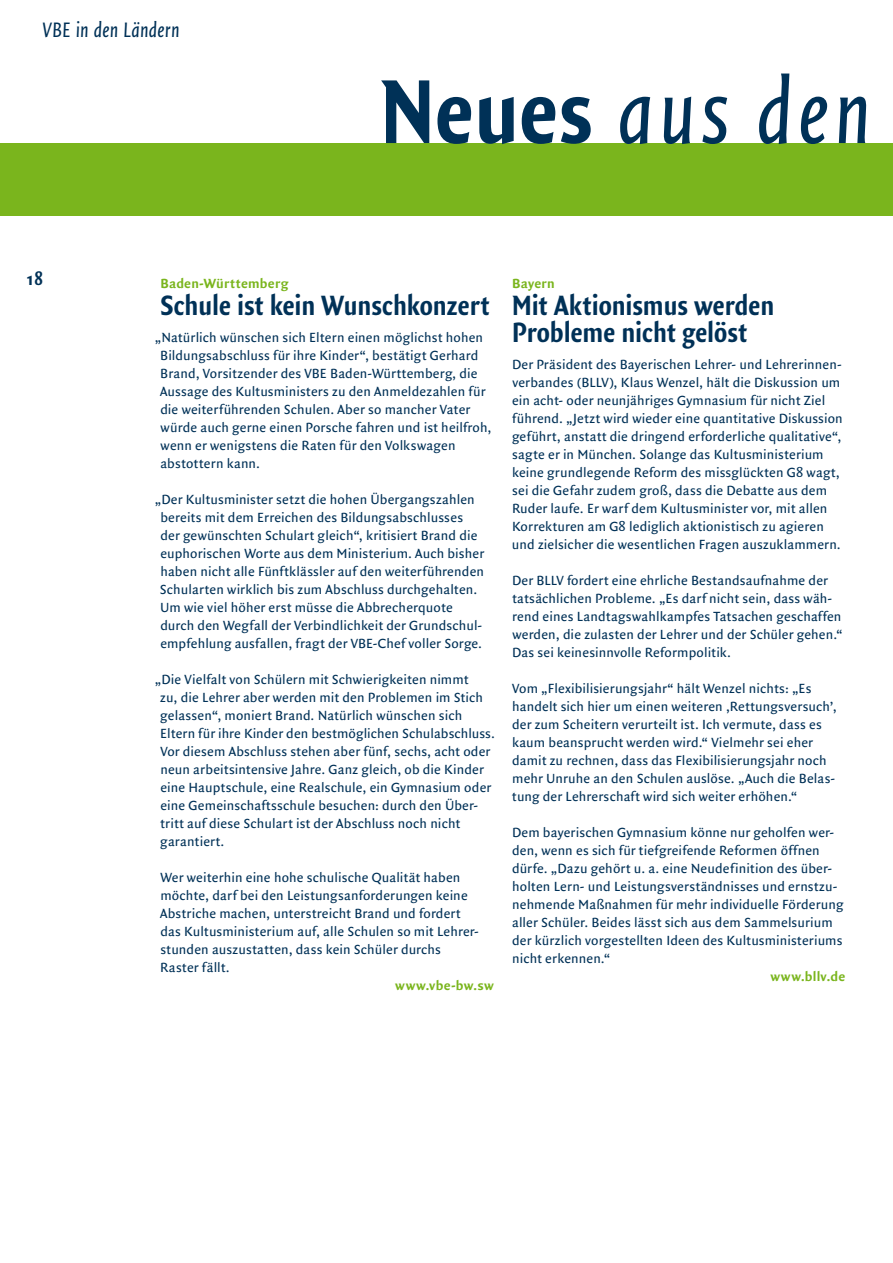
<style>
.page{position:relative;width:893px;height:1263px;background:#fff}
.page>*{position:absolute;margin:0;border:0;box-sizing:border-box;transform-origin:0 0}
.t1{font:italic 97.5px "Quadraat Sans Con";letter-spacing:.05em;color:#003157}
.t2{font:700 30px/27px "Quadraat Sans Con";color:#003157}
.t3{font:italic 22.5px "Quadraat Sans Con";letter-spacing:.01em;color:#003157}
.t4{font:700 19.5px "Quadraat Sans Con";color:#003157}
.t5{font:14.25px/18px "Quadraat Sans";letter-spacing:.01em;color:#003157}
.t6{font:700 14.25px "Quadraat Sans";letter-spacing:.015em;color:#7ab51d}
.s1{font-weight:700;font-style:normal}
</style>
<div class="page">
<div style="left:0;top:143px;width:893px;height:73px;background:#7ab51d"></div>
<h3 class="t3" style="left:43px;top:17px;width:139px">VBE in den Ländern</h3>
<h1 class="t1" style="left:380px;top:57px;width:493px"><span class="s1">Neues</span> aus den</h1>
<h3 class="t4" style="left:26px;top:267px;width:18px">18</h3>
<p class="t6" style="left:161px;top:275px;width:130px">Baden-Württemberg</p>
<h2 class="t2" style="left:160px;top:292px;width:331px">Schule ist kein Wunschkonzert</h2>
<p class="t5" style="left:160px;top:329px;width:333px;text-indent:-5px">„Natürlich wünschen sich Eltern einen möglichst hohen Bildungsabschluss für ihre Kinder“, bestätigt Gerhard Brand, Vorsitzender des VBE Baden-Württemberg, die Aussage des Kultusministers zu den Anmeldezahlen für die weiterführenden Schulen. Aber so mancher Vater würde auch gerne einen Porsche fahren und ist heilfroh, wenn er wenigstens die Raten für den Volkswagen abstottern kann.</p>
<p class="t5" style="left:160px;top:491px;width:326px;text-indent:-5px">„Der Kultusminister setzt die hohen Übergangszahlen bereits mit dem Erreichen des Bildungsabschlusses der gewünschten Schulart gleich“, kritisiert Brand die euphorischen Worte aus dem Ministerium. Auch bisher haben nicht alle Fünftklässler auf den weiterführenden Schularten wirklich bis zum Abschluss durchgehalten.<br>Um wie viel höher erst müsse die Abbrecherquote durch den Wegfall der Verbindlichkeit der Grundschul&shy;empfehlung ausfallen, fragt der VBE-Chef voller Sorge.</p>
<p class="t5" style="left:160px;top:671px;width:336px;text-indent:-5px">„Die Vielfalt von Schülern mit Schwierigkeiten nimmt<br>zu, die Lehrer aber werden mit den Problemen im Stich gelassen“, moniert Brand. Natürlich wünschen sich Eltern für ihre Kinder den bestmöglichen Schulabschluss.<br>Vor diesem Abschluss stehen aber fünf, sechs, acht oder neun arbeitsintensive Jahre. Ganz gleich, ob die Kinder eine Hauptschule, eine Realschule, ein Gymnasium oder eine Gemeinschaftsschule besuchen: durch den Über&shy;tritt auf diese Schulart ist der Abschluss noch nicht garantiert.</p>
<p class="t5" style="left:160px;top:869px;width:320px">Wer weiterhin eine hohe schulische Qualität haben möchte, darf bei den Leistungsanforderungen keine Abstriche machen, unterstreicht Brand und fordert das Kultusministerium auf, alle Schulen so mit Lehrer&shy;stunden auszustatten, dass kein Schüler durchs Raster fällt.</p>
<p class="t6" style="left:395px;top:977px;width:100px">www.vbe-bw.sw</p>
<p class="t6" style="left:512px;top:275px;width:44px">Bayern</p>
<h2 class="t2" style="left:512px;top:292px;width:264px">Mit Aktionismus werden<br>Probleme nicht gelöst</h2>
<p class="t5" style="left:512px;top:356px;width:332px">Der Präsident des Bayerischen Lehrer- und Lehrerinnen&shy;verbandes (BLLV), Klaus Wenzel, hält die Diskussion um ein acht- oder neunjähriges Gymnasium für nicht Ziel führend. „Jetzt wird wieder eine quantitative Diskussion geführt, anstatt die dringend erforderliche qualitative“, sagte er in München. Solange das Kultusministerium keine grundlegende Reform des missglückten G8 wagt, sei die Gefahr zudem groß, dass die Debatte aus dem Ruder laufe. Er warf dem Kultusminister vor, mit allen Korrekturen am G8 lediglich aktionistisch zu agieren und zielsicher die wesentlichen Fragen auszuklammern.</p>
<p class="t5" style="left:512px;top:572px;width:332px">Der BLLV fordert eine ehrliche Bestandsaufnahme der tatsächlichen Probleme. „Es darf nicht sein, dass wäh&shy;rend eines Landtagswahlkampfes Tatsachen geschaffen werden, die zulasten der Lehrer und der Schüler gehen.“ Das sei keinesinnvolle Reformpolitik.</p>
<p class="t5" style="left:512px;top:680px;width:326px">Vom „Flexibilisierungsjahr“ hält Wenzel nichts: „Es handelt sich hier um einen weiteren ‚Rettungsversuch’, der zum Scheitern verurteilt ist. Ich vermute, dass es kaum beansprucht werden wird.“ Vielmehr sei eher damit zu rechnen, dass das Flexibilisierungsjahr noch mehr Unruhe an den Schulen auslöse. „Auch die Belas&shy;tung der Lehrerschaft wird sich weiter erhöhen.“</p>
<p class="t5" style="left:512px;top:824px;width:333px">Dem bayerischen Gymnasium könne nur geholfen wer&shy;den, wenn es sich für tiefgreifende Reformen öffnen dürfe. „Dazu gehört u. a. eine Neudefinition des über&shy;holten Lern- und Leistungsverständnisses und ernstzu&shy;nehmende Maßnahmen für mehr individuelle Förderung aller Schüler. Beides lässt sich aus dem Sammelsurium der kürzlich vorgestellten Ideen des Kultusministeriums nicht erkennen.“</p>
<p class="t6" style="left:770px;top:968px;width:76px">www.bllv.de</p>
</div>
